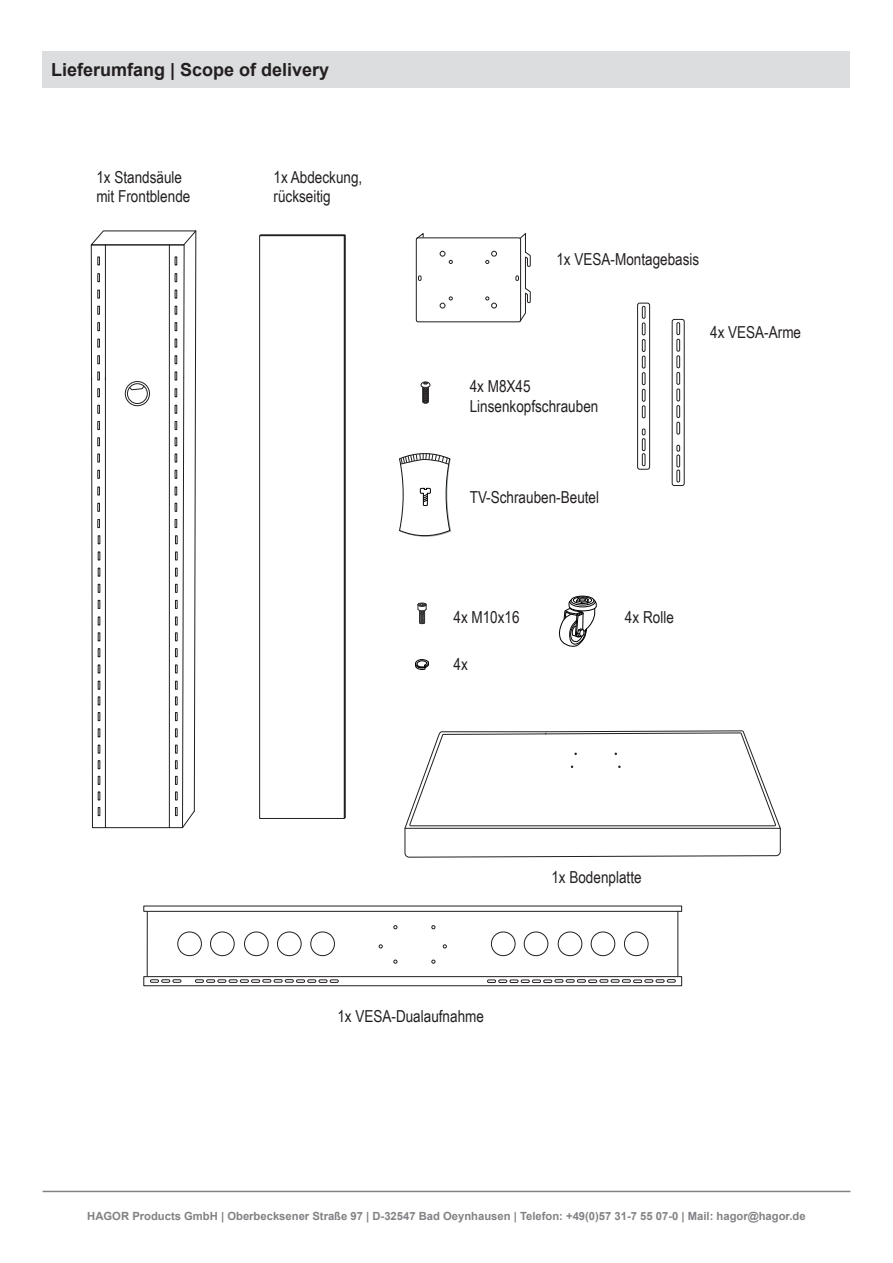
<style>
.page{position:relative;width:893px;height:1263px;background:#fff}
.page>*{position:absolute;margin:0;border:0;box-sizing:border-box;transform-origin:0 0}
.t1{font:700 18px "Arial";color:#231f20}
.t2{font:16.5px/19.8px "Arial Narrow";color:#231f20}
.t3{font:700 11.25px "Arial";color:#808285}
</style>
<div class="page">
<hr style="left:43px;top:1191px;width:807px;height:1px;background:#808285">
<div style="left:416px;top:237px;width:105px;height:85px;border:1px solid #231f20;border-radius:3px"></div>
<hr style="left:525px;top:257px;width:1px;height:32px;background:#231f20">
<svg style="left:519px;top:287px;width:12px;height:35px"></svg>
<svg style="left:440px;top:251px;width:13px;height:13px"></svg>
<svg style="left:440px;top:296px;width:13px;height:12px"></svg>
<svg style="left:485px;top:251px;width:12px;height:13px"></svg>
<svg style="left:485px;top:296px;width:12px;height:12px"></svg>
<svg style="left:418px;top:275px;width:4px;height:6px"></svg>
<svg style="left:515px;top:275px;width:4px;height:6px"></svg>
<svg style="left:519px;top:233px;width:12px;height:34px"></svg>
<svg style="left:415px;top:233px;width:9px;height:7px"></svg>
<svg style="left:399px;top:453px;width:52px;height:84px"></svg>
<svg style="left:90px;top:230px;width:107px;height:599px"></svg>
<div style="left:259px;top:235px;width:86px;height:584px;border:1px solid #231f20"></div>
<svg style="left:404px;top:730px;width:377px;height:128px"></svg>
<svg style="left:638px;top:303px;width:12px;height:166px"></svg>
<div style="left:637px;top:303px;width:13px;height:167px;border:1px solid #231f20;border-radius:2px"></div>
<svg style="left:642px;top:306px;width:3px;height:112px"></svg>
<svg style="left:642px;top:429px;width:3px;height:37px"></svg>
<div style="left:672px;top:319px;width:13px;height:167px;border:1px solid #231f20;border-radius:2px"></div>
<div style="left:676px;top:322px;width:4px;height:13px;border:1px solid #231f20"></div>
<div style="left:676px;top:339px;width:4px;height:13px;border:1px solid #231f20"></div>
<div style="left:676px;top:355px;width:4px;height:13px;border:1px solid #231f20"></div>
<div style="left:676px;top:372px;width:4px;height:13px;border:1px solid #231f20"></div>
<div style="left:676px;top:389px;width:4px;height:12px;border:1px solid #231f20"></div>
<div style="left:676px;top:405px;width:4px;height:13px;border:1px solid #231f20"></div>
<div style="left:676px;top:422px;width:4px;height:12px;border:1px solid #231f20"></div>
<div style="left:676px;top:470px;width:4px;height:12px;border:1px solid #231f20"></div>
<div style="left:676px;top:455px;width:4px;height:12px;border:1px solid #231f20"></div>
<svg style="left:676px;top:445px;width:4px;height:7px"></svg>
<svg style="left:150px;top:979px;width:31px;height:4px"></svg>
<svg style="left:195px;top:979px;width:144px;height:4px"></svg>
<svg style="left:487px;top:979px;width:189px;height:4px"></svg>
<div style="left:143px;top:906px;width:539px;height:6px;border:1px solid #231f20"></div>
<div style="left:143px;top:976px;width:539px;height:10px;border:1px solid #231f20"></div>
<hr style="left:147px;top:911px;width:1px;height:65px;background:#231f20">
<hr style="left:677px;top:911px;width:1px;height:66px;background:#231f20">
<div style="left:491px;top:931px;width:24px;height:25px;border:1px solid #231f20;border-radius:50%"></div>
<div style="left:524px;top:931px;width:24px;height:25px;border:1px solid #231f20;border-radius:50%"></div>
<div style="left:558px;top:931px;width:24px;height:25px;border:1px solid #231f20;border-radius:50%"></div>
<div style="left:591px;top:931px;width:24px;height:25px;border:1px solid #231f20;border-radius:50%"></div>
<div style="left:624px;top:931px;width:24px;height:25px;border:1px solid #231f20;border-radius:50%"></div>
<div style="left:177px;top:931px;width:25px;height:25px;border:1px solid #231f20;border-radius:50%"></div>
<div style="left:210px;top:931px;width:25px;height:25px;border:1px solid #231f20;border-radius:50%"></div>
<div style="left:244px;top:931px;width:25px;height:25px;border:1px solid #231f20;border-radius:50%"></div>
<div style="left:277px;top:931px;width:25px;height:25px;border:1px solid #231f20;border-radius:50%"></div>
<div style="left:310px;top:931px;width:25px;height:25px;border:1px solid #231f20;border-radius:50%"></div>
<svg style="left:379px;top:944px;width:4px;height:4px"></svg>
<svg style="left:443px;top:944px;width:4px;height:4px"></svg>
<div style="left:571px;top:596px;width:23px;height:9px;border:1px solid #000001;border-radius:50%"></div>
<svg style="left:559px;top:597px;width:38px;height:50px"></svg>
<svg style="left:417px;top:602px;width:10px;height:22px"></svg>
<svg style="left:415px;top:659px;width:14px;height:11px"></svg>
<svg style="left:421px;top:381px;width:9px;height:23px"></svg>
<div style="left:43px;top:51px;width:807px;height:37px;background:#dcdddf"></div>
<p class="t1" style="left:51px;top:57px;width:280px">Lieferumfang | Scope of delivery</p>
<p class="t2" style="left:96px;top:166px;width:96px">1x Standsäule mit Frontblende</p>
<p class="t2" style="left:274px;top:166px;width:90px">1x Abdeckung, rückseitig</p>
<p class="t2" style="left:556px;top:249px;width:144px">1x VESA-Montagebasis</p>
<p class="t2" style="left:470px;top:376px;width:130px">4x M8X45<br>Linsenkopfschrauben</p>
<p class="t2" style="left:710px;top:321px;width:92px">4x VESA-Arme</p>
<p class="t2" style="left:470px;top:487px;width:131px">TV-Schrauben-Beutel</p>
<p class="t2" style="left:453px;top:606px;width:68px">4x M10x16</p>
<p class="t2" style="left:453px;top:654px;width:16px">4x</p>
<p class="t2" style="left:625px;top:606px;width:50px">4x Rolle</p>
<p class="t2" style="left:337px;top:1006px;width:148px">1x VESA-Dualaufnahme</p>
<p class="t2" style="left:551px;top:866px;width:92px">1x Bodenplatte</p>
<p class="t3" style="left:87px;top:1208px;width:720px">HAGOR Products GmbH | Oberbecksener Straße 97 | D-32547 Bad Oeynhausen | Telefon: +49(0)57 31-7 55 07-0 | Mail: hagor@hagor.de</p>
</div>
